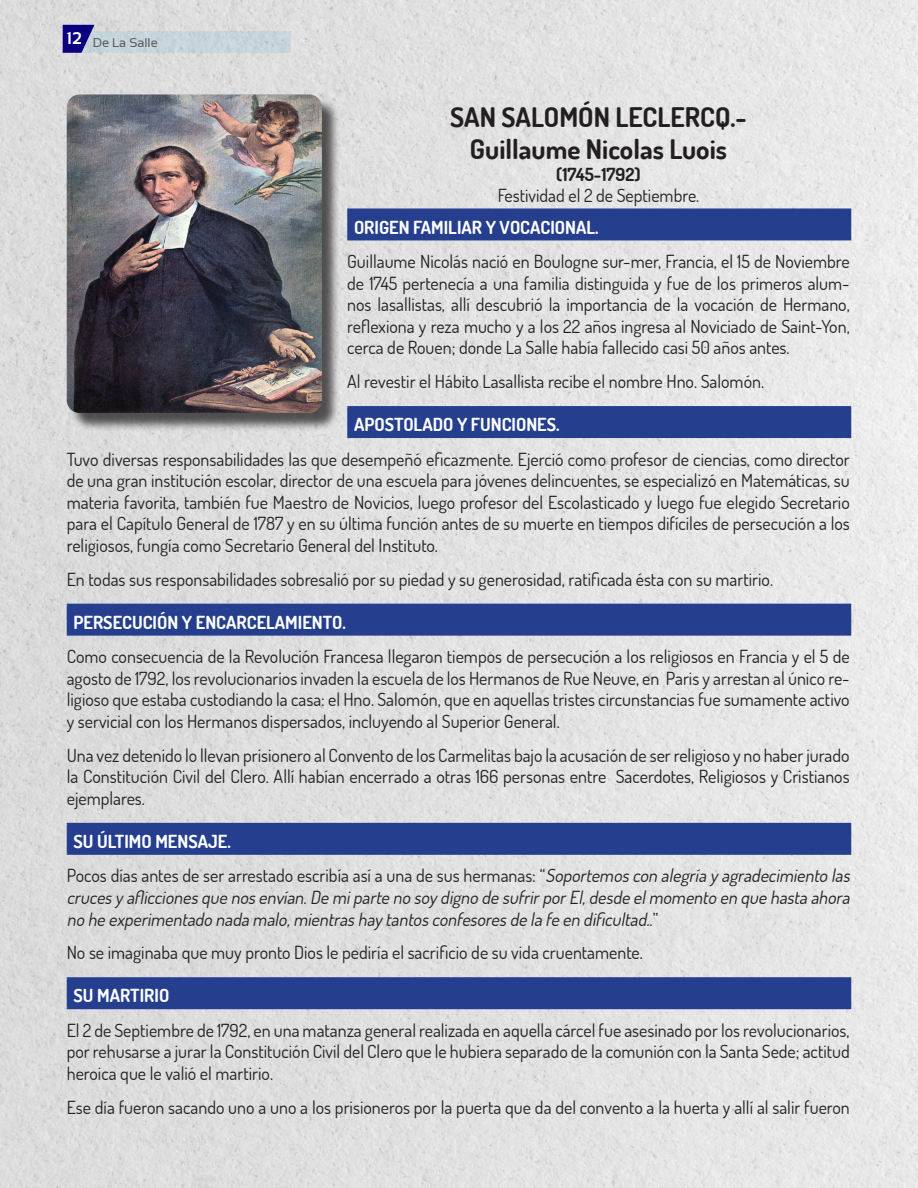
<style>
.page{position:relative;width:918px;height:1188px;background:#fff}
.page>*{position:absolute;margin:0;border:0;box-sizing:border-box;transform-origin:0 0}
.No_Spacing{font:700 27px "Dosis";color:#231f20}
.No_Spacing-2{font:18px/21.6px "Dosis";color:#231f20;text-align:justify}
.No_Spacing-3{font:italic 18px/21.6px "Dosis";color:#231f20;text-align:justify}
.No_Spacing-4{font:700 18px "Dosis";color:#fff}
.No_Spacing-5{font:700 18px "Dosis";color:#231f20}
.t1{font:12.75px "Sansation";color:#57585a}
.s1{font-style:normal}
</style>
<div class="page">
<img style="left:0;top:0;width:918px;height:1188px">
<div style="left:78px;top:31px;width:213px;height:22px;background:#c6d5db"></div>
<svg style="left:63px;top:25px;width:31px;height:28px"></svg>
<div style="left:69px;top:97px;width:272px;height:335px;background:#231f20;opacity:.75"></div>
<img style="left:67px;top:94px;width:255px;height:319px">
<div style="left:348px;top:209px;width:502px;height:31px;background:#253f8e"></div>
<hr style="left:347px;top:208px;width:504px;height:2px;background:#253f8e">
<hr style="left:347px;top:210px;width:2px;height:29px;background:#253f8e">
<svg style="left:850px;top:210px;width:1px;height:29px"></svg>
<hr style="left:347px;top:239px;width:504px;height:1px;background:#253f8e">
<div style="left:348px;top:407px;width:502px;height:30px;background:#253f8e"></div>
<hr style="left:347px;top:406px;width:504px;height:2px;background:#253f8e">
<hr style="left:347px;top:408px;width:2px;height:29px;background:#253f8e">
<svg style="left:850px;top:408px;width:1px;height:29px"></svg>
<hr style="left:347px;top:437px;width:504px;height:1px;background:#253f8e">
<div style="left:68px;top:604px;width:782px;height:31px;background:#253f8e"></div>
<hr style="left:67px;top:604px;width:784px;height:1px;background:#253f8e">
<svg style="left:67px;top:605px;width:1px;height:29px"></svg>
<svg style="left:850px;top:605px;width:1px;height:29px"></svg>
<hr style="left:67px;top:634px;width:784px;height:2px;background:#253f8e">
<div style="left:68px;top:824px;width:782px;height:30px;background:#253f8e"></div>
<hr style="left:67px;top:823px;width:784px;height:1px;background:#253f8e">
<svg style="left:67px;top:824px;width:1px;height:29px"></svg>
<svg style="left:850px;top:824px;width:1px;height:29px"></svg>
<hr style="left:67px;top:853px;width:784px;height:2px;background:#253f8e">
<div style="left:68px;top:978px;width:782px;height:30px;background:#253f8e"></div>
<hr style="left:67px;top:977px;width:784px;height:2px;background:#253f8e">
<svg style="left:67px;top:979px;width:1px;height:29px"></svg>
<svg style="left:850px;top:979px;width:1px;height:29px"></svg>
<hr style="left:67px;top:1008px;width:784px;height:1px;background:#253f8e">
<p class="t1" style="left:67px;top:35px;width:93px"><sup>12</sup> De La Salle</p>
<p class="No_Spacing" style="left:450px;top:100px;width:298px">SAN SALOMÓN LECLERCQ.-</p>
<p class="No_Spacing" style="left:470px;top:132px;width:259px">Guillaume Nicolas Luois</p>
<p class="No_Spacing-5" style="left:556px;top:163px;width:86px">(1745-1792)</p>
<p class="No_Spacing-2" style="left:498px;top:185px;width:203px">Festividad el 2 de Septiembre.</p>
<p class="No_Spacing-4" style="left:354px;top:216px;width:246px">ORIGEN FAMILIAR Y VOCACIONAL.</p>
<p class="No_Spacing-2" style="left:347px;top:250px;width:504px">Guillaume Nicolás nació en Boulogne sur-mer, Francia, el 15 de Noviembre de 1745 pertenecía a una familia distinguida y fue de los primeros alum&shy;nos lasallistas, allí descubrió la importancia de la vocación de Hermano, reflexiona y reza mucho y a los 22 años ingresa al Noviciado de Saint-Yon, cerca de Rouen; donde La Salle había fallecido casi 50 años antes.</p>
<p class="No_Spacing-2" style="left:347px;top:370px;width:418px">Al revestir el Hábito Lasallista recibe el nombre Hno. Salomón.</p>
<p class="No_Spacing-4" style="left:354px;top:413px;width:207px">APOSTOLADO Y FUNCIONES.</p>
<p class="No_Spacing-2" style="left:67px;top:448px;width:785px">Tuvo diversas responsabilidades las que desempeñó eficazmente. Ejerció como profesor de ciencias, como director de una gran institución escolar, director de una escuela para jóvenes delincuentes, se especializó en Matemáticas, su materia favorita, también fue Maestro de Novicios, luego profesor del Escolasticado y luego fue elegido Secretario para el Capítulo General de 1787 y en su última función antes de su muerte en tiempos difíciles de persecución a los religiosos, fungía como Secretario General del Instituto.</p>
<p class="No_Spacing-2" style="left:67px;top:568px;width:708px">En todas sus responsabilidades sobresalió por su piedad y su generosidad, ratificada ésta con su martirio.</p>
<p class="No_Spacing-4" style="left:74px;top:611px;width:274px">PERSECUCIÓN Y ENCARCELAMIENTO.</p>
<p class="No_Spacing-2" style="left:67px;top:645px;width:785px">Como consecuencia de la Revolución Francesa llegaron tiempos de persecución a los religiosos en Francia y el 5 de agosto de 1792, los revolucionarios invaden la escuela de los Hermanos de Rue Neuve, en Paris y arrestan al único re&shy;ligioso que estaba custodiando la casa: el Hno. Salomón, que en aquellas tristes circunstancias fue sumamente activo y servicial con los Hermanos dispersados, incluyendo al Superior General.</p>
<p class="No_Spacing-2" style="left:67px;top:744px;width:784px">Una vez detenido lo llevan prisionero al Convento de los Carmelitas bajo la acusación de ser religioso y no haber jurado la Constitución Civil del Clero. Allí habían encerrado a otras 166 personas entre Sacerdotes, Religiosos y Cristianos ejemplares.</p>
<p class="No_Spacing-4" style="left:74px;top:830px;width:159px">SU ÚLTIMO MENSAJE.</p>
<p class="No_Spacing-3" style="left:67px;top:865px;width:789px"><span class="s1">Pocos días antes de ser arrestado escribía así a una de sus hermanas: “</span>Soportemoscon alegría y agradecimiento las crucesy afliccionesque nosenvían.De miparte no soy digno de sufrirporEl,desde elmomento en que hasta ahora no he experimentado nada malo,mientrashay tantosconfesoresde la fe en dificultad..<span class="s1">”</span></p>
<p class="No_Spacing-2" style="left:67px;top:941px;width:578px">No se imaginaba que muy pronto Dios le pediría el sacrificio de su vida cruentamente.</p>
<p class="No_Spacing-4" style="left:74px;top:984px;width:97px">SU MARTIRIO</p>
<p class="No_Spacing-2" style="left:67px;top:1019px;width:785px">El 2 de Septiembre de 1792, en una matanza general realizada en aquella cárcel fue asesinado por los revolucionarios, por rehusarse a jurar la Constitución Civil del Clero que le hubiera separado de la comunión con la Santa Sede; actitud heroica que le valió el martirio.</p>
<p class="No_Spacing-2" style="left:67px;top:1096px;width:785px">Ese día fueron sacando uno a uno a los prisioneros por la puerta que da del convento a la huerta y allí al salir fueron</p>
</div>
